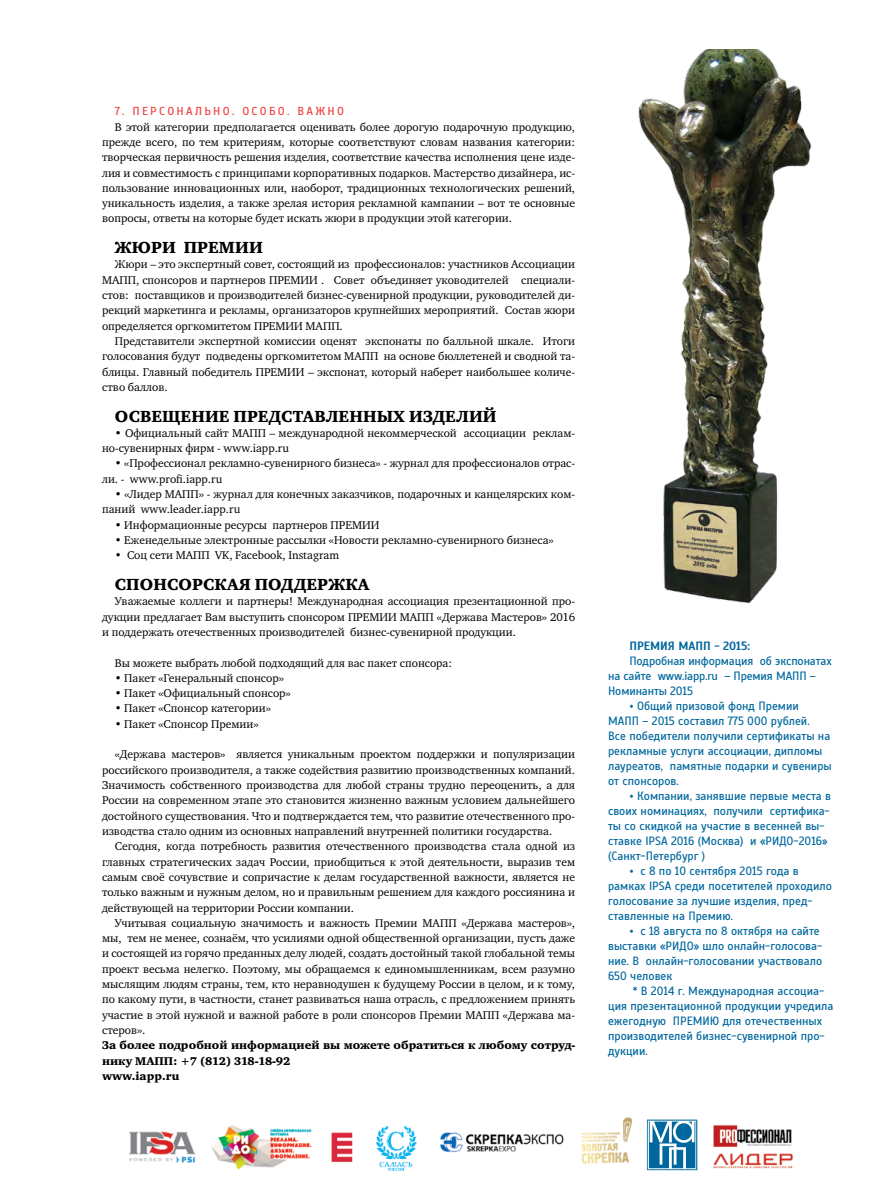
<style>
.page{position:relative;width:893px;height:1191px;background:#fff}
.page>*{position:absolute;margin:0;border:0;box-sizing:border-box;transform-origin:0 0}
.t1{font:16.5px "Charter ITC Black";letter-spacing:.01em;color:#000}
.t2{font:12px/15px "Scada";color:#00689e}
.t3{font:700 12px "Scada";color:#00689e}
.t4{font:11.55px/15.3px "Charter ITC";color:#000;text-align:justify}
.t5{font:11.55px/15.3px "Charter ITC Black";color:#000}
.t6{font:11.55px "Scada";letter-spacing:.2em;color:#ee3e3d}
</style>
<div class="page">
<img style="left:638px;top:49px;width:174px;height:554px">
<img style="left:129px;top:1117px;width:664px;height:54px">
<svg style="left:646px;top:1119px;width:52px;height:51px"></svg>
<svg style="left:648px;top:1120px;width:48px;height:49px"></svg>
<p class="t6" style="left:115px;top:104px;width:231px">7. ПЕ РСОНАЛЬ НО. ОСОБО. ВАЖНО</p>
<p class="t4" style="left:102px;top:119px;width:475px;text-indent:13px">В этой категории предполагается оценивать более дорогую подарочную продукцию, прежде всего, по тем критериям, которые соответствуют словам названия категории: творческая первичность решения изделия, соответствие качества исполнения цене изде&shy;лия и совместимость с принципами корпоративных подарков. Мастерство дизайнера, ис&shy;пользование инновационных или, наоборот, традиционных технологических решений, уникальность изделия, а также зрелая история рекламной кампании – вот те основные вопросы, ответы на которые будет искать жюри в продукции этой категории.</p>
<h1 class="t1" style="left:115px;top:237px;width:149px">ЖЮРИ ПРЕМИИ</h1>
<p class="t4" style="left:102px;top:257px;width:475px;text-indent:13px">Жюри – это экспертный совет, состоящий из профессионалов: участников Ассоциации МАПП, спонсоров и партнеров ПРЕМИИ . Совет объединяет уководителей специали&shy;стов: поставщиков и производителей бизнес-сувенирной продукции, руководителей ди&shy;рекций маркетинга и рекламы, организаторов крупнейших мероприятий. Состав жюри определяется оргкомитетом ПРЕМИИ МАПП.</p>
<p class="t4" style="left:102px;top:333px;width:475px;text-indent:13px">Представители экспертной комиссии оценят экспонаты по балльной шкале. Итоги голосования будут подведены оргкомитетом МАПП на основе бюллетеней и сводной та&shy;блицы. Главный победитель ПРЕМИИ – экспонат, который наберет наибольшее количе&shy;ство баллов.</p>
<h1 class="t1" style="left:115px;top:405px;width:383px">ОСВЕЩЕНИЕ ПРЕДСТАВЛЕННЫХ ИЗДЕЛИЙ</h1>
<p class="t4" style="left:102px;top:425px;width:475px;text-indent:13px">• Официальный сайт МАПП – международной некоммерческой ассоциации реклам&shy;но-сувенирных фирм - www.iapp.ru</p>
<p class="t4" style="left:102px;top:456px;width:475px;text-indent:13px">• «Профессионал рекламно-сувенирного бизнеса» - журнал для профессионалов отрас&shy;ли. - www.profi.iapp.ru</p>
<p class="t4" style="left:102px;top:486px;width:475px;text-indent:13px">• «Лидер МАПП» - журнал для конечных заказчиков, подарочных и канцелярских ком&shy;паний www.leader.iapp.ru</p>
<p class="t4" style="left:115px;top:517px;width:266px">• Информационные ресурсы партнеров ПРЕМИИ</p>
<p class="t4" style="left:115px;top:532px;width:440px">• Еженедельные электронные рассылки «Новости рекламно-сувенирного бизнеса»</p>
<p class="t4" style="left:115px;top:548px;width:226px">• Соц сети МАПП VK, Facebook, Instagram</p>
<h1 class="t1" style="left:115px;top:574px;width:256px">СПОНСОРСКАЯ ПОДДЕРЖКА</h1>
<p class="t4" style="left:102px;top:593px;width:475px;text-indent:13px">Уважаемые коллеги и партнеры! Международная ассоциация презентационной про&shy;дукции предлагает Вам выступить спонсором ПРЕМИИ МАПП «Держава Мастеров» 2016 и поддержать отечественных производителей бизнес-сувенирной продукции.</p>
<p class="t4" style="left:115px;top:655px;width:339px">Вы можете выбрать любой подходящий для вас пакет спонсора:</p>
<p class="t4" style="left:115px;top:670px;width:171px">• Пакет «Генеральный спонсор»</p>
<p class="t4" style="left:115px;top:685px;width:177px">• Пакет «Официальный спонсор»</p>
<p class="t4" style="left:115px;top:701px;width:158px">• Пакет «Спонсор категории»</p>
<p class="t4" style="left:115px;top:716px;width:145px">• Пакет «Спонсор Премии»</p>
<p class="t4" style="left:102px;top:747px;width:475px;text-indent:13px">«Держава мастеров» является уникальным проектом поддержки и популяризации российского производителя, а также содействия развитию производственных компаний.<br>Значимость собственного производства для любой страны трудно переоценить, а для России на современном этапе это становится жизненно важным условием дальнейшего достойного существования. Что и подтверждается тем, что развитие отечественного про&shy;изводства стало одним из основных направлений внутренней политики государства.</p>
<p class="t4" style="left:102px;top:838px;width:475px;text-indent:13px">Сегодня, когда потребность развития отечественного производства стала одной из главных стратегических задач России, приобщиться к этой деятельности, выразив тем самым своё сочувствие и сопричастие к делам государственной важности, является не только важным и нужным делом, но и правильным решением для каждого россиянина и действующей на территории России компании.</p>
<p class="t4" style="left:102px;top:915px;width:475px;text-indent:13px">Учитывая социальную значимость и важность Премии МАПП «Держава мастеров», мы, тем не менее, сознаём, что усилиями одной общественной организации, пусть даже и состоящей из горячо преданных делу людей, создать достойный такой глобальной темы проект весьма нелегко. Поэтому, мы обращаемся к единомышленникам, всем разумно мыслящим людям страны, тем, кто неравнодушен к будущему России в целом, и к тому, по какому пути, в частности, станет развиваться наша отрасль, с предложением принять участие в этой нужной и важной работе в роли спонсоров Премии МАПП «Держава ма&shy;стеров».</p>
<p class="t5" style="left:102px;top:1038px;width:475px">За более подробной информацией вы можете обратиться к любому сотруд&shy;нику МАПП: +7 (812) 318-18-92<br>www.iapp.ru</p>
<p class="t3" style="left:629px;top:638px;width:122px">ПРЕМИЯ МАПП - 2015:</p>
<p class="t2" style="left:608px;top:653px;width:225px;text-indent:21px">Подробная информация об экспонатах на сайте www.iapp.ru – Премия МАПП –<br>Номинанты 2015</p>
<p class="t2" style="left:608px;top:698px;width:225px;text-indent:21px">• Общий призовой фонд Премии<br>МАПП – 2015 составил 775 000 рублей.<br>Все победители получили сертификаты на рекламные услуги ассоциации, дипломы лауреатов, памятные подарки и сувениры от спонсоров.</p>
<p class="t2" style="left:608px;top:788px;width:225px;text-indent:21px">• Компании, занявшие первые места в своих номинациях, получили сертифика&shy;ты со скидкой на участие в весенней вы&shy;ставке IPSA 2016 (Москва) и «РИДО-2016» (Санкт-Петербург )</p>
<p class="t2" style="left:608px;top:863px;width:225px;text-indent:21px">• с 8 по 10 сентября 2015 года в рамках IPSA среди посетителей проходило голосование за лучшие изделия, пред&shy;ставленные на Премию.</p>
<p class="t2" style="left:608px;top:923px;width:216px;text-indent:21px">• с 18 августа по 8 октября на сайте выставки «РИДО» шло онлайн-голосова&shy;ние. В онлайн-голосовании участвовало<br>650 человек</p>
<p class="t2" style="left:608px;top:983px;width:227px;text-indent:25px">* В 2014 г. Международная ассоциа&shy;ция презентационной продукции учредила ежегодную ПРЕМИЮ для отечественных производителей бизнес-сувенирной про&shy;дукции.</p>
</div>
